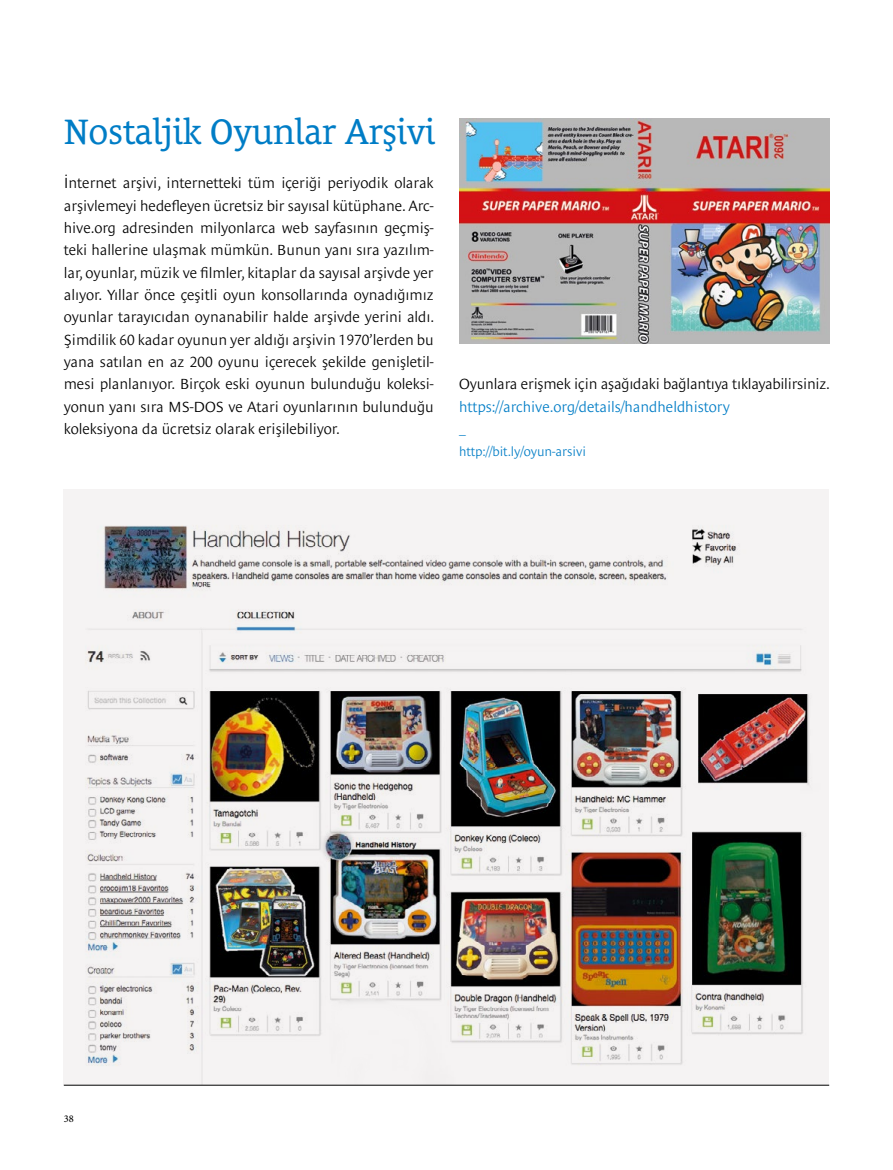
<style>
.page{position:relative;width:893px;height:1170px;background:#fff}
.page>*{position:absolute;margin:0;border:0;box-sizing:border-box;transform-origin:0 0}
.t1{font:36px "Le Monde Courrier Pro";letter-spacing:-.01em;color:#007dc6}
.t2{font:300 15px/22.4px "Le Monde Sans Pro";letter-spacing:-.015em;color:#000;text-align:justify}
.t3{font:300 15px "Le Monde Sans Pro";letter-spacing:-.005em;color:#007dc6}
.t4{font:300 13.2px/22.4px "Le Monde Sans Pro";letter-spacing:-.005em;color:#007dc6}
.t5{font:500 10.35px "Minion Pro";color:#000}
</style>
<div class="page">
<div style="left:64px;top:489px;width:765px;height:595px;background:#f5f3f3"></div>
<hr style="left:64px;top:1084px;width:765px;height:1px;background:#000">
<img style="left:459px;top:118px;width:370px;height:225px">
<img style="left:85px;top:525px;width:724px;height:541px">
<h1 class="t1" style="left:64px;top:102px;width:373px">Nostaljik Oyunlar Arşivi</h1>
<p class="t2" style="left:64px;top:170px;width:372px">İnternet arşivi, internetteki tüm içeriği periyodik olarak arşivlemeyi hedefleyen ücretsiz bir sayısal kütüphane. Arc&shy;hive.org adresinden milyonlarca web sayfasının geçmiş&shy;teki hallerine ulaşmak mümkün. Bunun yanı sıra yazılım&shy;lar, oyunlar, müzik ve filmler, kitaplar da sayısal arşivde yer alıyor. Yıllar önce çeşitli oyun konsollarında oynadığımız oyunlar tarayıcıdan oynanabilir halde arşivde yerini aldı.<br>Şimdilik 60 kadar oyunun yer aldığı arşivin 1970’lerden bu yana satılan en az 200 oyunu içerecek şekilde genişletil&shy;mesi planlanıyor. Birçok eski oyunun bulunduğu koleksi&shy;yonun yanı sıra MS-DOS ve Atari oyunlarının bulunduğu koleksiyona da ücretsiz olarak erişilebiliyor.</p>
<p class="t2" style="left:459px;top:371px;width:372px">Oyunlara erişmek için aşağıdaki bağlantıya tıklayabilirsiniz.</p>
<p class="t3" style="left:459px;top:394px;width:272px">https://archive.org/details/handheldhistory</p>
<p class="t4" style="left:459px;top:416px;width:128px">_ http://bit.ly/oyun-arsivi</p>
<p class="t5" style="left:64px;top:1111px;width:11px">38</p>
</div>
